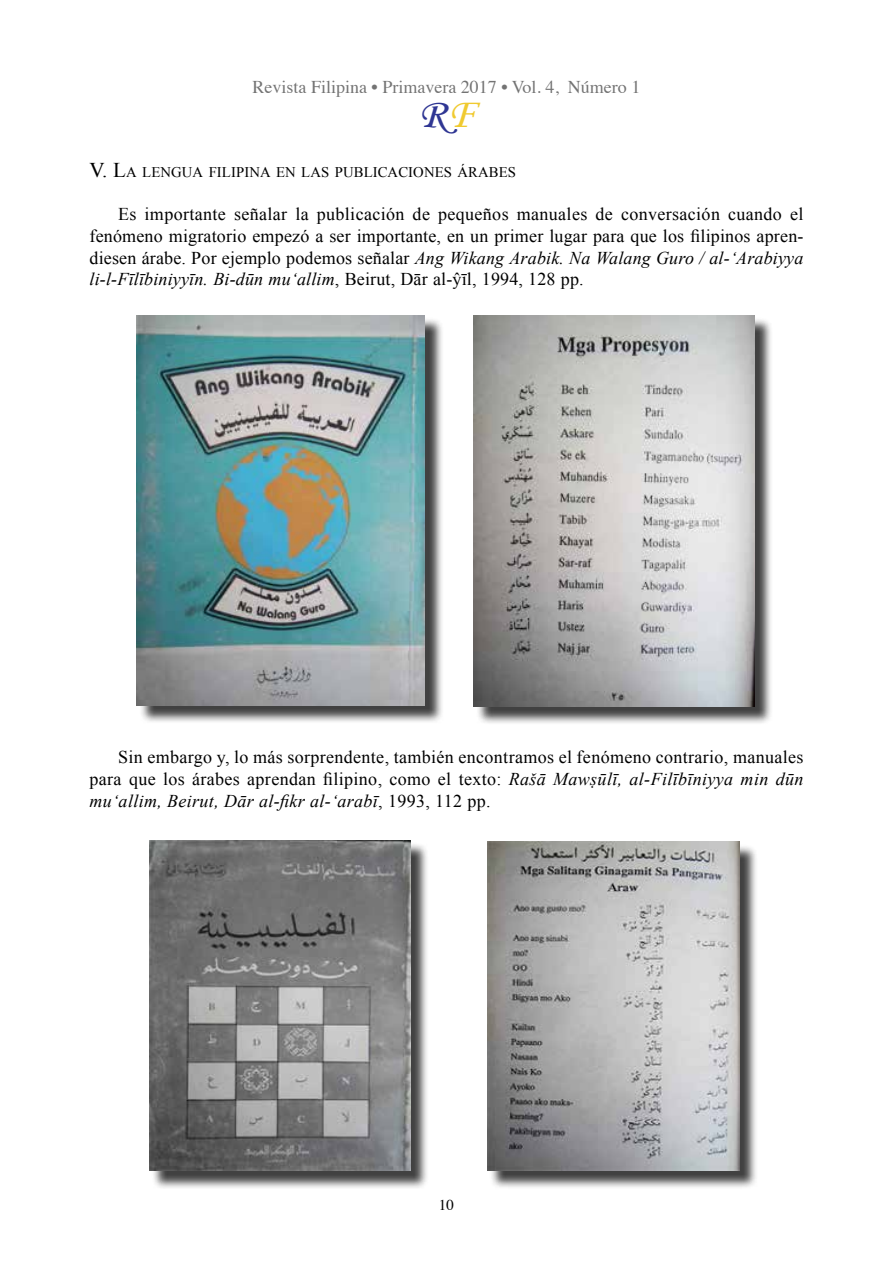
<style>
.page{position:relative;width:893px;height:1263px;background:#fff}
.page>*{position:absolute;margin:0;border:0;box-sizing:border-box;transform-origin:0 0}
.t1{font:42px "Monotype Corsiva";color:#2f3693;scale:1.15 1}
.t2{font:18px/21.6px "Times New Roman";letter-spacing:.015em;color:#000;text-align:justify}
.t3{font:18px "Times";color:#000}
.t4{font:15px "Times";color:#000}
.t5{font:14.7px "Times New Roman";letter-spacing:.005em;color:#000}
.s1{color:#f0ca30}
.s2{font-size:21px}
.s3{font-style:italic}
</style>
<div class="page">
<div style="left:139px;top:317px;width:305px;height:406px;background:#000;opacity:.75"></div>
<img style="left:137px;top:315px;width:288px;height:390px">
<div style="left:476px;top:317px;width:297px;height:408px;background:#000;opacity:.75"></div>
<img style="left:473px;top:315px;width:281px;height:391px">
<div style="left:152px;top:842px;width:277px;height:347px;background:#000;opacity:.75"></div>
<img style="left:149px;top:840px;width:261px;height:331px">
<div style="left:490px;top:844px;width:268px;height:345px;background:#000;opacity:.75"></div>
<img style="left:487px;top:842px;width:252px;height:329px">
<p class="t3" style="left:252px;top:70px;width:389px">Revista Filipina • Primavera 2017 • Vol. 4, Número 1</p>
<h1 class="t1" style="left:418px;top:88px;width:51px">R<span class="s1">F</span></h1>
<p class="t5" style="left:90px;top:162px;width:428px"><span class="s2">V. L</span>A LENGUA FILIPINA EN LAS PUBLICACIONES ÁRABES</p>
<p class="t2" style="left:90px;top:203px;width:715px;text-indent:28px">Es importante señalar la publicación de pequeños manuales de conversación cuando el fenómeno migratorio empezó a ser importante, en un primer lugar para que los filipinos apren&shy;diesen árabe. Por ejemplo podemos señalar <span class="s3">Ang Wikang Arabik. Na Walang Guro / al-‘Arabiyya li-l-Fīlībiniyyīn. Bi-dūn mu‘allim</span>, Beirut, Dār al-ŷīl, 1994, 128 pp.</p>
<p class="t2" style="left:90px;top:746px;width:715px;text-indent:28px">Sin embargo y, lo más sorprendente, también encontramos el fenómeno contrario, manuales para que los árabes aprendan filipino, como el texto: <span class="s3">Rašā Mawṣūlī, al-Filībīniyya min dūn mu‘allim, Beirut, Dār al-fikr al-‘arabī</span>, 1993, 112 pp.</p>
<p class="t4" style="left:439px;top:1191px;width:16px">10</p>
</div>
